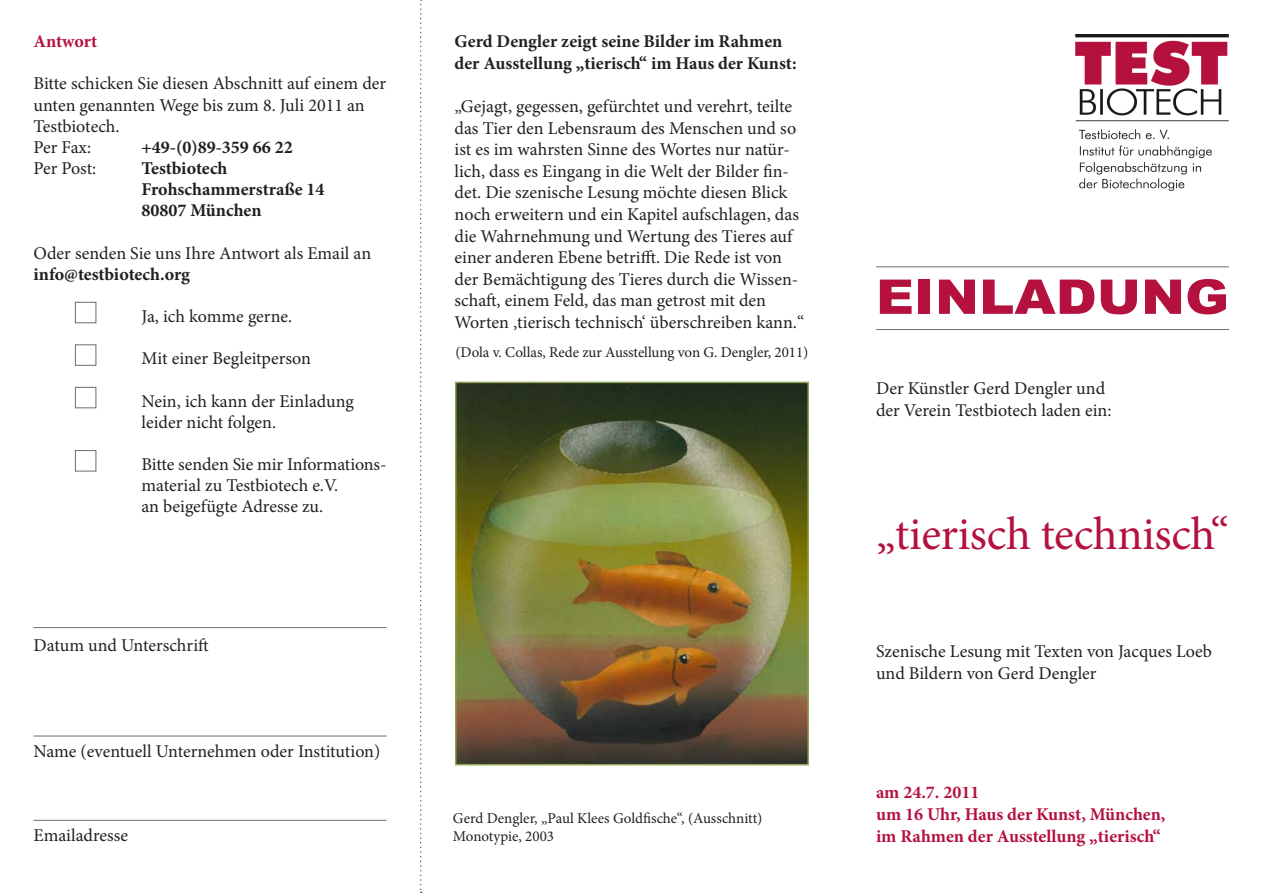
<style>
.page{position:relative;width:1263px;height:893px;background:#fff}
.page>*{position:absolute;margin:0;border:0;box-sizing:border-box;transform-origin:0 0}
.t1{font:900 47.85px "Arial";letter-spacing:.005em;color:#b4113e;scale:1.1 1}
.t2{font:46.5px "Minion Pro";letter-spacing:-.01em;color:#b4113e}
.t3{font:18px/21.6px "Minion Pro";color:#231f20}
.t4{font:700 18px/21.6px "Minion Pro";color:#231f20}
.t5{font:700 18px "Minion Pro";color:#b4113e}
.t6{font:15px "Minion Pro";letter-spacing:-.005em;color:#231f20}
.s1{font-weight:700}
</style>
<div class="page">
<img style="left:458px;top:385px;width:348px;height:377px">
<div style="left:455px;top:382px;width:354px;height:383px;border:2px solid #8fa553"></div>
<img style="left:1076px;top:34px;width:153px;height:157px">
<hr style="left:876px;top:266px;width:353px;height:1px;background:#6c6d70">
<hr style="left:876px;top:329px;width:353px;height:1px;background:#6c6d70">
<div style="left:75px;top:387px;width:21px;height:21px;border:1px solid #6c6d70"></div>
<div style="left:75px;top:450px;width:21px;height:21px;border:1px solid #6c6d70"></div>
<div style="left:75px;top:344px;width:21px;height:22px;border:1px solid #6c6d70"></div>
<div style="left:75px;top:302px;width:21px;height:21px;border:1px solid #6c6d70"></div>
<hr style="left:34px;top:627px;width:352px;height:1px;background:#6c6d70">
<hr style="left:34px;top:736px;width:352px;height:1px;background:#6c6d70">
<hr style="left:34px;top:820px;width:352px;height:1px;background:#6c6d70">
<svg style="left:420px;top:0;width:2px;height:893px"></svg>
<p class="t5" style="left:34px;top:29px;width:65px">Antwort</p>
<p class="t3" style="left:34px;top:73px;width:354px;line-height:21.1px">Bitte schicken Sie diesen Abschnitt auf einem der unten genannten Wege bis zum 8. Juli 2011 an<br>Testbiotech.</p>
<p class="t3" style="left:34px;top:136px;width:59px">Per Fax:</p>
<p class="t4" style="left:142px;top:136px;width:153px">+49-(0)89-359 66 22</p>
<p class="t3" style="left:34px;top:158px;width:64px">Per Post:</p>
<p class="t4" style="left:142px;top:157px;width:87px">Testbiotech</p>
<p class="t4" style="left:142px;top:178px;width:184px">Frohschammerstraße 14</p>
<p class="t4" style="left:142px;top:200px;width:122px">80807 München</p>
<p class="t3" style="left:34px;top:242px;width:339px;line-height:21.1px">Oder senden Sie uns Ihre Antwort als Email an <span class="s1">info@testbiotech.org</span></p>
<p class="t3" style="left:142px;top:306px;width:152px">Ja, ich komme gerne.</p>
<p class="t3" style="left:142px;top:348px;width:171px">Mit einer Begleitperson</p>
<p class="t3" style="left:142px;top:390px;width:214px">Nein, ich kann der Einladung</p>
<p class="t3" style="left:142px;top:411px;width:136px">leider nicht folgen.</p>
<p class="t3" style="left:142px;top:454px;width:244px">Bitte senden Sie mir Informations-</p>
<p class="t3" style="left:142px;top:475px;width:198px">material zu Testbiotech e.V.</p>
<p class="t3" style="left:142px;top:496px;width:183px">an beigefügte Adresse zu.</p>
<p class="t3" style="left:34px;top:634px;width:177px">Datum und Unterschrift</p>
<p class="t3" style="left:34px;top:740px;width:348px">Name (eventuell Unternehmen oder Institution)</p>
<p class="t3" style="left:34px;top:825px;width:96px">Emailadresse</p>
<p class="t4" style="left:455px;top:30px;width:344px">Gerd Dengler zeigt seine Bilder im Rahmen der Ausstellung „tierisch“ im Haus der Kunst:</p>
<p class="t3" style="left:455px;top:95px;width:351px">„Gejagt, gegessen, gefürchtet und verehrt, teilte das Tier den Lebensraum des Menschen und so ist es im wahrsten Sinne des Wortes nur natür&shy;lich, dass es Eingang in die Welt der Bilder fin&shy;det. Die szenische Lesung möchte diesen Blick noch erweitern und ein Kapitel aufschlagen, das die Wahrnehmung und Wertung des Tieres auf einer anderen Ebene betrifft. Die Rede ist von der Bemächtigung des Tieres durch die Wissen&shy;schaft, einem Feld, das man getrost mit den Worten ‚tierisch technisch‘ überschreiben kann.“</p>
<p class="t6" style="left:455px;top:343px;width:354px">(Dola v. Collas, Rede zur Ausstellung von G. Dengler, 2011)</p>
<p class="t6" style="left:453px;top:808px;width:311px">Gerd Dengler, „Paul Klees Goldfische“, (Ausschnitt)</p>
<p class="t6" style="left:453px;top:826px;width:103px">Monotypie, 2003</p>
<p class="t1" style="left:876px;top:262px;width:322px">EINLADUNG</p>
<p class="t3" style="left:876px;top:378px;width:231px">Der Künstler Gerd Dengler und</p>
<p class="t3" style="left:876px;top:399px;width:237px">der Verein Testbiotech laden ein:</p>
<p class="t2" style="left:876px;top:503px;width:354px">„tierisch technisch“</p>
<p class="t3" style="left:876px;top:640px;width:337px">Szenische Lesung mit Texten von Jacques Loeb und Bildern von Gerd Dengler</p>
<p class="t5" style="left:876px;top:780px;width:105px">am 24.7. 2011</p>
<p class="t5" style="left:876px;top:801px;width:291px">um 16 Uhr, Haus der Kunst, München,</p>
<p class="t5" style="left:876px;top:823px;width:286px">im Rahmen der Ausstellung „tierisch“</p>
</div>
